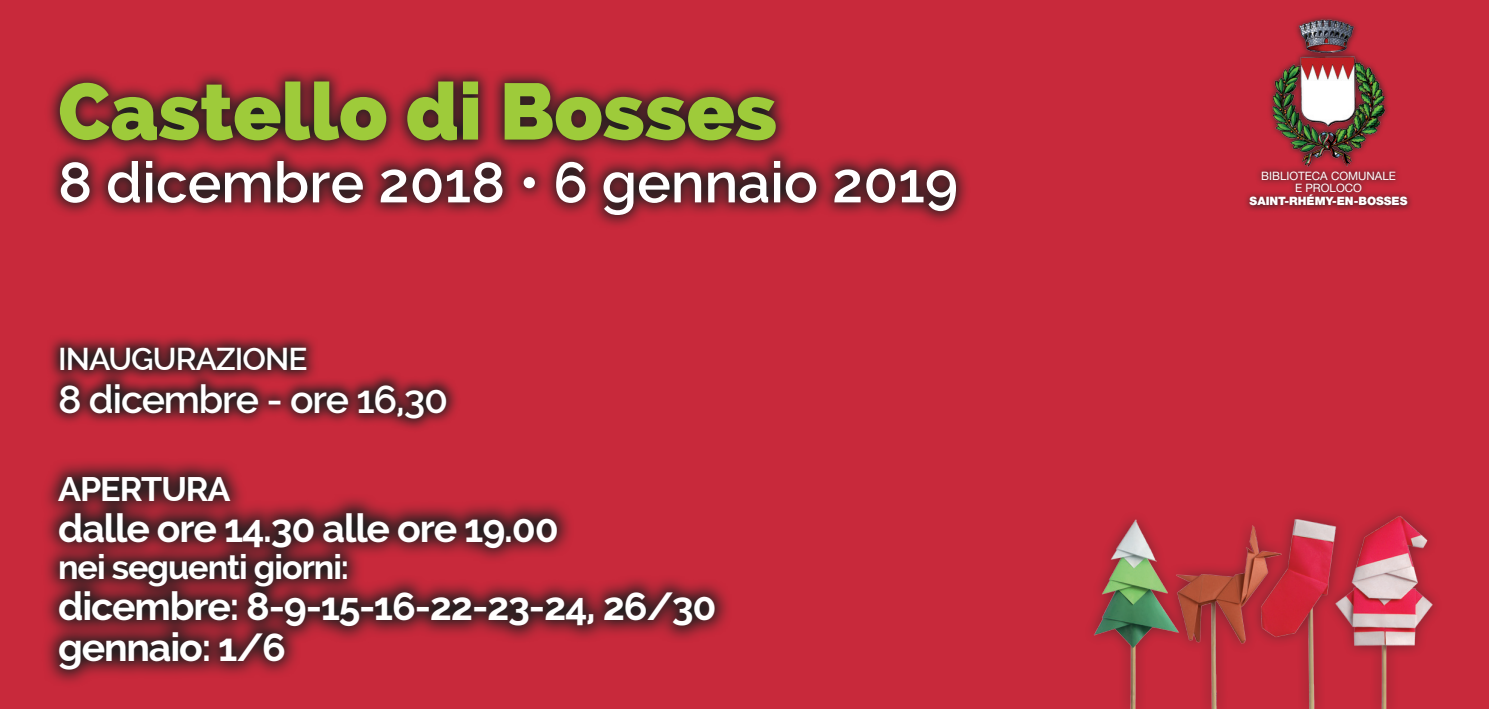
<style>
.page{position:relative;width:1489px;height:709px;background:#fff}
.page>*{position:absolute;margin:0;border:0;box-sizing:border-box;transform-origin:0 0}
.t1{font:800 79.5px "Raleway";color:#9ecb3a}
.t2{font:600 56.75px "Raleway";color:#fff}
.t3{font:700 39.25px/41px "Raleway";letter-spacing:-.03em;color:#fff}
.t4{font:600 39.25px "Raleway";letter-spacing:-.03em;color:#fff}
.t5{font:700 34px "Raleway";letter-spacing:-.03em;color:#fff}
.t6{font:600 31.5px "Raleway";letter-spacing:-.03em;color:#fff}
.t7{font:11.5px/11.5px "Helvetica Neue LT Std";color:#fff;text-align:center}
.t8{font:900 11.5px "Helvetica Neue LT Std";color:#fff}
</style>
<div class="page">
<div style="left:0;top:0;width:1488px;height:709px;background:#c8293b"></div>
<svg style="left:1246px;top:16px;width:165px;height:195px"></svg>
<img style="left:1270px;top:19px;width:116px;height:148px">
<svg style="left:49px;top:71px;width:918px;height:155px"></svg>
<svg style="left:46px;top:462px;width:682px;height:221px"></svg>
<svg style="left:49px;top:337px;width:408px;height:92px"></svg>
<img style="left:1092px;top:513px;width:344px;height:196px">
<h1 class="t1" style="left:58px;top:65px;width:720px">Castello di Bosses</h1>
<h2 class="t2" style="left:58px;top:150px;width:901px">8 dicembre 2018 • 6 gennaio 2019</h2>
<p class="t6" style="left:58px;top:341px;width:251px">INAUGURAZIONE</p>
<p class="t4" style="left:58px;top:376px;width:391px">8 dicembre - ore 16,30</p>
<p class="t5" style="left:58px;top:469px;width:174px">APERTURA</p>
<p class="t3" style="left:58px;top:507px;width:502px">dalle ore 14.30 alle ore 19.00</p>
<p class="t5" style="left:58px;top:547px;width:292px">nei seguenti giorni:</p>
<p class="t3" style="left:58px;top:586px;width:660px">dicembre: 8-9-15-16-22-23-24, 26/30 gennaio: 1/6</p>
<p class="t7" style="left:1261px;top:170px;width:136px">BIBLIOTECA COMUNALE<br>E PROLOCO</p>
<p class="t8" style="left:1249px;top:194px;width:159px">SAINT-RHÉMY-EN-BOSSES</p>
</div>
